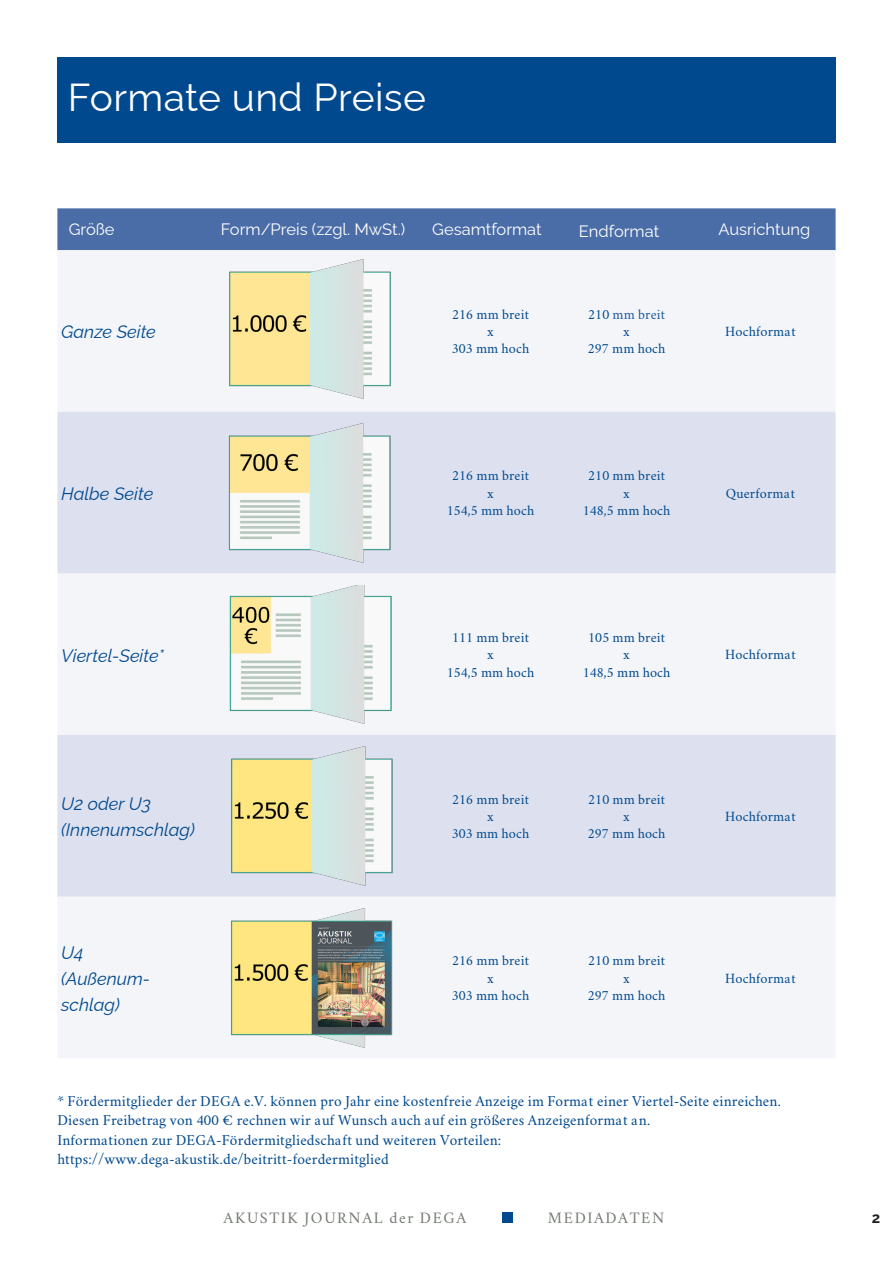
<style>
.page{position:relative;width:893px;height:1263px;background:#fff}
.page>*{position:absolute;margin:0;border:0;box-sizing:border-box;transform-origin:0 0}
.t1{font:39px "Raleway";letter-spacing:.01em;color:#fff}
.t2{font:italic 18px/26px "Raleway";color:#01498e}
.t3{font:16.5px "Raleway";color:#fff}
.t4{font:15.75px "Crimson";letter-spacing:.1em;color:#757b73}
.t5{font:15px/19.5px "Crimson";letter-spacing:.01em;color:#01498e}
.t6{font:700 15px "Raleway";color:#231f20}
.t7{font:13.95px/17.2px "Crimson";letter-spacing:.01em;color:#01498e;text-align:center}
.s1{color:#1f589a}
</style>
<div class="page">
<div style="left:57px;top:57px;width:779px;height:85px;background:#01498e"></div>
<div style="left:57px;top:208px;width:779px;height:42px;background:#4a6ca7"></div>
<div style="left:57px;top:250px;width:779px;height:808px;background:#f3f5f9"></div>
<svg style="left:57px;top:412px;width:779px;height:484px;fill:#dde1ef"></svg>
<img style="left:214px;top:255px;width:202px;height:154px">
<img style="left:214px;top:420px;width:202px;height:153px">
<img style="left:214px;top:585px;width:202px;height:148px">
<img style="left:180px;top:742px;width:254px;height:153px">
<img style="left:181px;top:904px;width:239px;height:153px">
<div style="left:502px;top:1212px;width:11px;height:10px;background:#01498e"></div>
<h1 class="t1" style="left:68px;top:66px;width:360px">Formate und Preise</h1>
<p class="t3" style="left:69px;top:216px;width:47px">Größe</p>
<p class="t3" style="left:221px;top:216px;width:186px">Form/Preis (zzgl. MwSt.)</p>
<p class="t3" style="left:432px;top:216px;width:111px">Gesamtformat</p>
<p class="t3" style="left:579px;top:218px;width:82px">Endformat</p>
<p class="t3" style="left:718px;top:216px;width:93px">Ausrichtung</p>
<p class="t2" style="left:61px;top:317px;width:96px">Ganze Seite</p>
<p class="t2" style="left:61px;top:479px;width:94px">Halbe Seite</p>
<p class="t2" style="left:61px;top:640px;width:104px">Viertel-Seite*</p>
<p class="t7" style="left:452px;top:305px;width:79px">216 mm breit x<br>303 mm hoch</p>
<p class="t7" style="left:588px;top:305px;width:79px">210 <span class="s1">mm breit </span>x<br>297 mm hoch</p>
<p class="t7" style="left:447px;top:466px;width:89px">216 mm breit<br>x<br>154,5 mm hoch</p>
<p class="t7" style="left:583px;top:466px;width:89px">210 mm breit<br>x<br>148,5 mm hoch</p>
<p class="t7" style="left:447px;top:628px;width:89px">111 mm breit<br>x<br>154,5 mm hoch</p>
<p class="t7" style="left:583px;top:628px;width:89px">105 mm breit<br>x<br>148,5 mm hoch</p>
<p class="t2" style="left:61px;top:789px;width:135px">U2 oder U3 (Innenumschlag)</p>
<p class="t7" style="left:452px;top:789px;width:79px">216 mm breit x<br>303 mm hoch</p>
<p class="t7" style="left:588px;top:789px;width:79px">210 mm breit x<br>297 mm hoch</p>
<p class="t2" style="left:61px;top:937px;width:90px">U4 (Außenum&shy;schlag)</p>
<p class="t7" style="left:452px;top:951px;width:79px">216 mm breit x<br>303 mm hoch</p>
<p class="t7" style="left:588px;top:951px;width:79px">210 mm breit x<br>297 mm hoch</p>
<p class="t7" style="left:725px;top:322px;width:72px">Hochformat</p>
<p class="t7" style="left:726px;top:484px;width:71px">Querformat</p>
<p class="t7" style="left:725px;top:645px;width:72px">Hochformat</p>
<p class="t7" style="left:725px;top:807px;width:72px">Hochformat</p>
<p class="t7" style="left:725px;top:968px;width:72px">Hochformat</p>
<p class="t5" style="left:57px;top:1090px;width:725px">* Fördermitglieder der DEGA e.V. können pro Jahr eine kostenfreie Anzeige im Format einer Viertel-Seite einreichen.<br>Diesen Freibetrag von 400 € rechnen wir auf Wunsch auch auf ein größeres Anzeigenformat an.<br>Informationen zur DEGA-Fördermitgliedschaft und weiteren Vorteilen: https://www.dega-akustik.de/beitritt-foerdermitglied</p>
<p class="t4" style="left:224px;top:1207px;width:244px">AKUSTIK JOURNAL der DEGA</p>
<p class="t4" style="left:548px;top:1207px;width:118px">MEDIADATEN</p>
<p class="t6" style="left:872px;top:1206px;width:10px">2</p>
</div>
